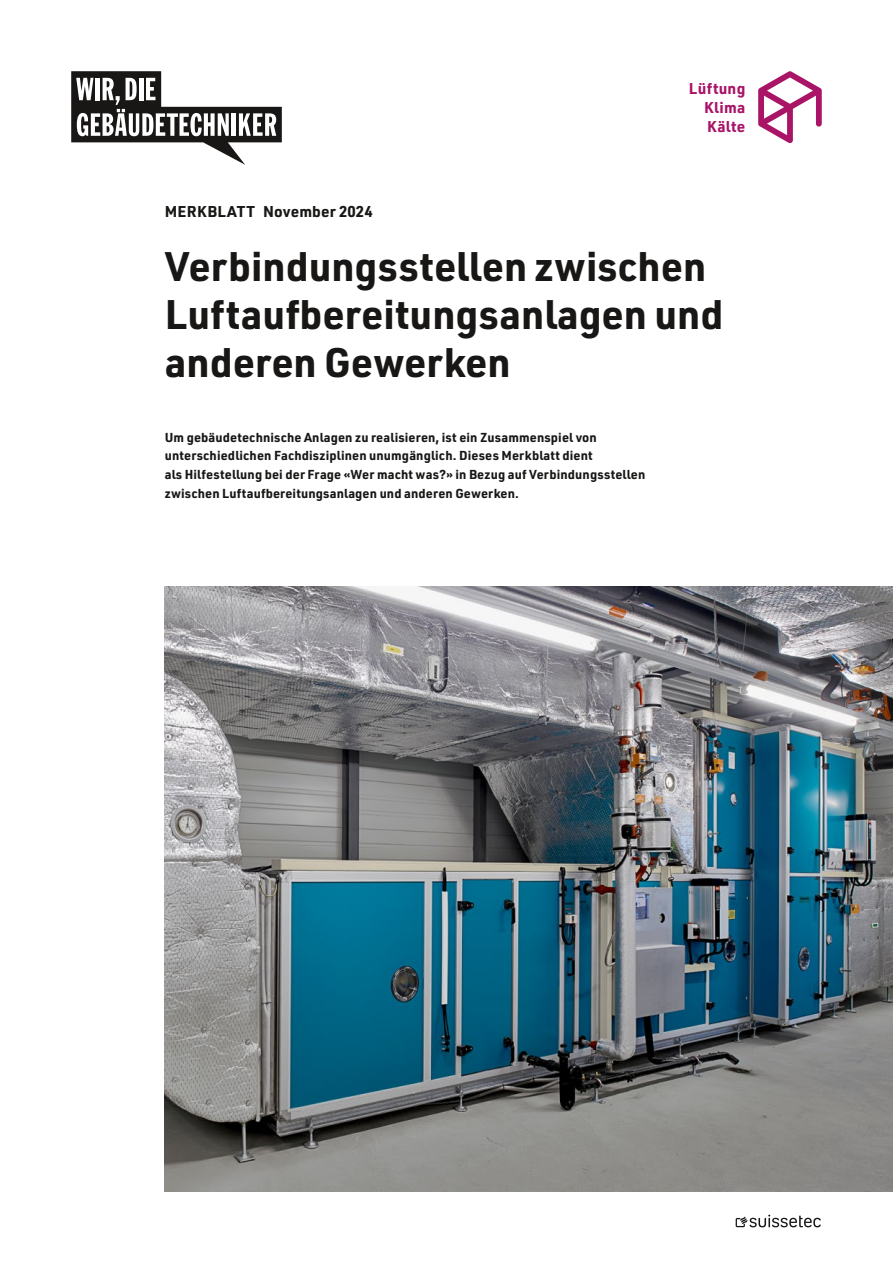
<style>
.page{position:relative;width:893px;height:1263px;background:#fff}
.page>*{position:absolute;margin:0;border:0;box-sizing:border-box;transform-origin:0 0}
.t1{font:700 40.5px/48px "URWDIN";color:#181716}
.t2{font:700 15.3px "URWDIN";letter-spacing:.01em;color:#181716}
.t3{font:700 15.3px/18.8px "URWDIN";letter-spacing:.025em;color:#a91467;text-align:justify}
.t4{font:700 12.75px/18.8px "URWDIN";letter-spacing:.01em;color:#181716}
</style>
<div class="page">
<svg style="left:736px;top:1214px;width:85px;height:13px"></svg>
<img style="left:165px;top:586px;width:728px;height:606px">
<svg style="left:71px;top:71px;width:211px;height:94px"></svg>
<svg style="left:758px;top:71px;width:64px;height:72px"></svg>
<p class="t2" style="left:165px;top:201px;width:209px">MERKBLATT November 2024</p>
<p class="t3" style="left:704px;top:79px;width:43px;text-indent:-15px">Lüftung Klima Kälte</p>
<h1 class="t1" style="left:165px;top:241px;width:560px">Verbindungsstellen zwischen<br>Luftaufbereitungsanlagen und anderen Gewerken</h1>
<p class="t4" style="left:165px;top:427px;width:482px">Um gebäudetechnische Anlagen zu realisieren, ist ein Zusammenspiel von unterschiedlichen Fachdisziplinen unumgänglich. Dieses Merkblatt dient<br>als Hilfestellung bei der Frage «Wer macht was?» in Bezug auf Verbindungsstellen zwischen Luftaufbereitungsanlagen und anderen Gewerken.</p>
</div>
